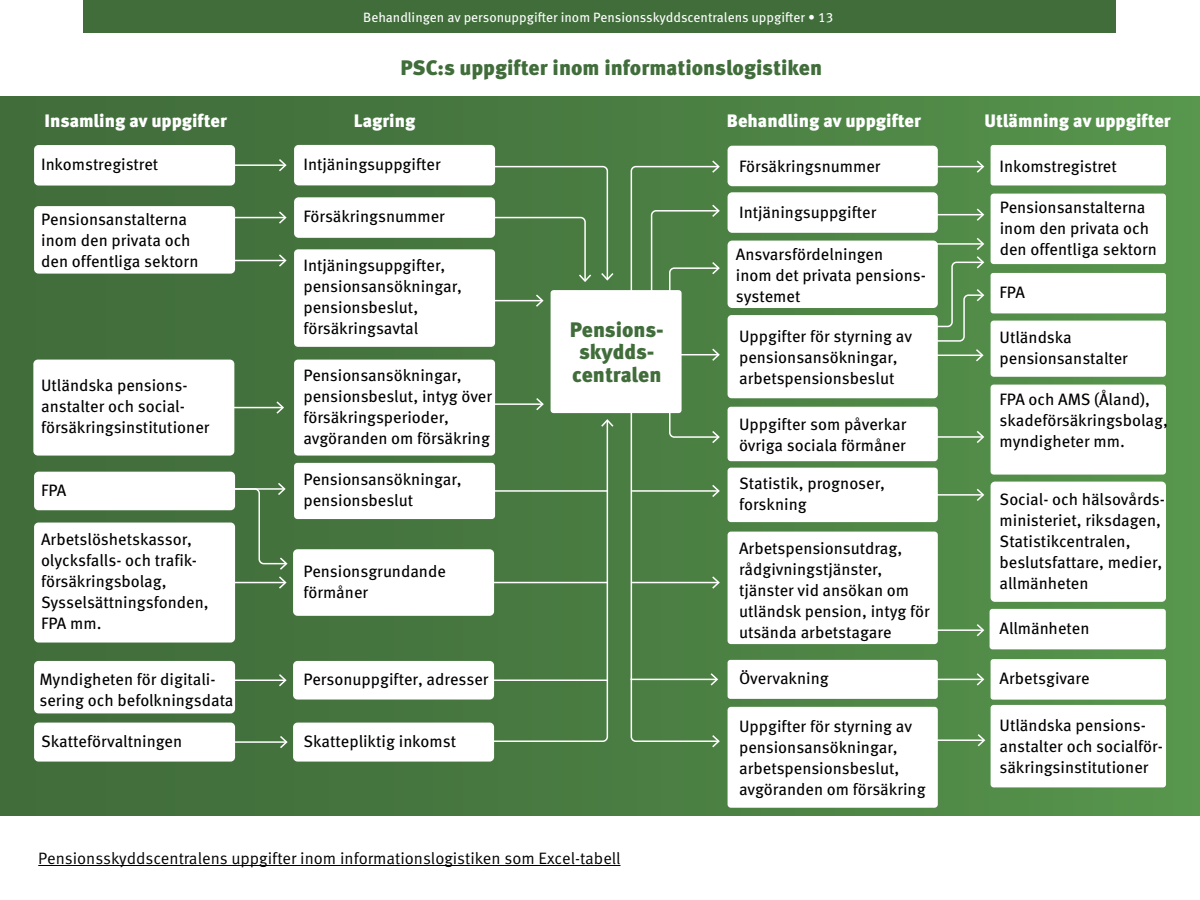
<style>
.page{position:relative;width:1200px;height:900px;background:#fff}
.page>*{position:absolute;margin:0;border:0;box-sizing:border-box;transform-origin:0 0}
.t1{font:900 21px/22.5px "Meta Pro";color:#416d3b;text-align:center}
.t2{font:900 18px "Meta Pro";color:#fff}
.t3{font:16.5px/21px "Meta Pro";color:#000}
.Leipä{font:16.5px "Meta Pro Norm";color:#000}
.t4{font:13.5px "Meta Pro";color:#fff}
</style>
<div class="page">
<div style="left:84px;top:0;width:1032px;height:32px;background:#416d3b"></div>
<div style="left:0;top:96px;width:1200px;height:719px;background:linear-gradient(to right,#3f693a,#59954f)"></div>
<svg style="left:920px;top:256px;width:64px;height:86px;background:#5f9456"></svg>
<hr style="left:642px;top:354px;width:76px;height:1px;background:#fff">
<svg style="left:712px;top:349px;width:8px;height:12px"></svg>
<div style="left:34px;top:723px;width:201px;height:39px;background:#fff;border-radius:4px"></div>
<div style="left:34px;top:523px;width:201px;height:120px;background:#fff;border-radius:4px"></div>
<div style="left:34px;top:472px;width:201px;height:38px;background:#fff;border-radius:4px"></div>
<div style="left:293px;top:549px;width:201px;height:67px;background:#fff;border-radius:4px"></div>
<div style="left:293px;top:723px;width:201px;height:39px;background:#fff;border-radius:4px"></div>
<div style="left:293px;top:661px;width:201px;height:39px;background:#fff;border-radius:4px"></div>
<div style="left:34px;top:661px;width:201px;height:52px;background:#fff;border-radius:4px"></div>
<div style="left:991px;top:194px;width:175px;height:70px;background:#fff;border-radius:3px"></div>
<div style="left:991px;top:321px;width:175px;height:56px;background:#fff;border-radius:3px"></div>
<div style="left:991px;top:385px;width:175px;height:90px;background:#fff;border-radius:3px"></div>
<div style="left:991px;top:482px;width:175px;height:120px;background:#fff;border-radius:4px"></div>
<div style="left:991px;top:273px;width:175px;height:40px;background:#fff;border-radius:3px"></div>
<div style="left:991px;top:659px;width:175px;height:41px;background:#fff;border-radius:3px"></div>
<div style="left:728px;top:192px;width:210px;height:41px;background:#fff;border-radius:5px"></div>
<div style="left:728px;top:315px;width:210px;height:83px;background:#fff;border-radius:4px"></div>
<div style="left:728px;top:407px;width:210px;height:54px;background:#fff;border-radius:3px"></div>
<div style="left:728px;top:468px;width:210px;height:54px;background:#fff;border-radius:3px"></div>
<div style="left:728px;top:532px;width:210px;height:112px;background:#fff;border-radius:3px"></div>
<div style="left:990px;top:609px;width:176px;height:40px;background:#fff;border-radius:3px"></div>
<div style="left:728px;top:660px;width:210px;height:39px;background:#fff;border-radius:3px"></div>
<div style="left:294px;top:463px;width:201px;height:56px;background:#fff;border-radius:3px"></div>
<div style="left:294px;top:249px;width:201px;height:98px;background:#fff;border-radius:4px"></div>
<div style="left:294px;top:360px;width:201px;height:96px;background:#fff;border-radius:4px"></div>
<div style="left:33px;top:360px;width:201px;height:96px;background:#fff;border-radius:4px"></div>
<div style="left:34px;top:206px;width:201px;height:68px;background:#fff;border-radius:4px"></div>
<div style="left:294px;top:197px;width:201px;height:41px;background:#fff;border-radius:4px"></div>
<div style="left:728px;top:241px;width:210px;height:67px;background:#fff;border-radius:5px"></div>
<hr style="left:232px;top:407px;width:50px;height:1px;background:#fff">
<svg style="left:276px;top:401px;width:8px;height:13px"></svg>
<hr style="left:492px;top:300px;width:50px;height:1px;background:#fff">
<svg style="left:536px;top:295px;width:8px;height:12px"></svg>
<hr style="left:235px;top:217px;width:50px;height:1px;background:#fff">
<svg style="left:279px;top:211px;width:8px;height:13px"></svg>
<hr style="left:485px;top:403px;width:57px;height:2px;background:#fff">
<svg style="left:536px;top:398px;width:8px;height:12px"></svg>
<hr style="left:932px;top:166px;width:51px;height:1px;background:#fff">
<svg style="left:977px;top:160px;width:7px;height:13px"></svg>
<hr style="left:931px;top:355px;width:51px;height:1px;background:#fff">
<svg style="left:976px;top:349px;width:8px;height:12px"></svg>
<hr style="left:932px;top:436px;width:51px;height:2px;background:#fff">
<svg style="left:977px;top:431px;width:7px;height:12px"></svg>
<hr style="left:932px;top:494px;width:51px;height:2px;background:#fff">
<svg style="left:977px;top:489px;width:7px;height:12px"></svg>
<hr style="left:932px;top:629px;width:51px;height:2px;background:#fff">
<svg style="left:977px;top:624px;width:7px;height:12px"></svg>
<hr style="left:932px;top:679px;width:51px;height:1px;background:#fff">
<svg style="left:977px;top:673px;width:7px;height:13px"></svg>
<svg style="left:493px;top:165px;width:120px;height:117px;background:#51814a"></svg>
<div style="left:492px;top:419px;width:121px;height:324px;background:#487b41"></div>
<hr style="left:234px;top:741px;width:52px;height:2px;background:#fff">
<svg style="left:280px;top:736px;width:8px;height:12px"></svg>
<hr style="left:233px;top:679px;width:52px;height:2px;background:#fff">
<svg style="left:279px;top:674px;width:8px;height:12px"></svg>
<hr style="left:233px;top:582px;width:52px;height:1px;background:#fff">
<svg style="left:279px;top:576px;width:8px;height:13px"></svg>
<hr style="left:494px;top:490px;width:113px;height:2px;background:#fff">
<div style="left:551px;top:290px;width:131px;height:123px;background:#fff;border-radius:3px"></div>
<hr style="left:932px;top:243px;width:51px;height:2px;background:#fff">
<svg style="left:977px;top:238px;width:7px;height:12px"></svg>
<hr style="left:494px;top:582px;width:113px;height:1px;background:#fff">
<hr style="left:494px;top:679px;width:113px;height:2px;background:#fff">
<div style="left:728px;top:707px;width:210px;height:101px;background:#fff;border-radius:3px"></div>
<div style="left:991px;top:705px;width:175px;height:82px;background:#fff;border-radius:3px"></div>
<hr style="left:933px;top:739px;width:51px;height:2px;background:#fff">
<svg style="left:978px;top:734px;width:7px;height:12px"></svg>
<div style="left:728px;top:146px;width:210px;height:40px;background:#fff;border-radius:5px"></div>
<div style="left:991px;top:145px;width:175px;height:40px;background:#fff;border-radius:3px"></div>
<hr style="left:932px;top:214px;width:51px;height:1px;background:#fff">
<svg style="left:977px;top:209px;width:7px;height:12px"></svg>
<svg style="left:630px;top:160px;width:90px;height:156px;background:#66925f"></svg>
<div style="left:34px;top:145px;width:201px;height:41px;background:#fff;border-radius:4px"></div>
<div style="left:294px;top:145px;width:201px;height:40px;background:#fff;border-radius:4px"></div>
<hr style="left:235px;top:164px;width:50px;height:2px;background:#fff">
<svg style="left:279px;top:159px;width:8px;height:12px"></svg>
<hr style="left:235px;top:260px;width:50px;height:1px;background:#fff">
<svg style="left:279px;top:254px;width:8px;height:13px"></svg>
<svg style="left:630px;top:405px;width:90px;height:342px;background:#54854c"></svg>
<svg style="left:231px;top:483px;width:57px;height:87px;background:#598153"></svg>
<hr style="left:38px;top:865px;width:583px;height:1px;background:#000">
<p class="t4" style="left:363px;top:7px;width:472px">Behandlingen av personuppgifter inom Pensionsskyddscentralens uppgifter • 13</p>
<p class="t1" style="left:400px;top:56px;width:423px">PSC:s uppgifter inom informationslogistiken</p>
<p class="t2" style="left:45px;top:107px;width:184px">Insamling av uppgifter</p>
<p class="t2" style="left:354px;top:107px;width:63px">Lagring</p>
<p class="t2" style="left:727px;top:107px;width:196px">Behandling av uppgifter</p>
<p class="t2" style="left:984px;top:107px;width:188px">Utlämning av uppgifter</p>
<p class="t3" style="left:41px;top:153px;width:119px">Inkomstregistret</p>
<p class="t3" style="left:303px;top:152px;width:139px">Intjäningsuppgifter</p>
<p class="t3" style="left:739px;top:155px;width:143px">Försäkringsnummer</p>
<p class="t3" style="left:1000px;top:155px;width:119px">Inkomstregistret</p>
<p class="t3" style="left:41px;top:208px;width:159px">Pensionsanstalterna inom den privata och den offentliga sektorn</p>
<p class="t3" style="left:303px;top:205px;width:143px">Försäkringsnummer</p>
<p class="t3" style="left:303px;top:254px;width:160px">Intjäningsuppgifter, pensionsansökningar, pensionsbeslut, försäkringsavtal</p>
<p class="t3" style="left:303px;top:363px;width:190px">Pensionsansökningar, pensionsbeslut, intyg över försäkringsperioder, avgöranden om försäkring</p>
<p class="t3" style="left:303px;top:468px;width:160px">Pensionsansökningar, pensionsbeslut</p>
<p class="t3" style="left:41px;top:374px;width:170px">Utländska pensions&shy;anstalter och social&shy;försäkringsinstitutioner</p>
<p class="t3" style="left:41px;top:478px;width:27px">FPA</p>
<p class="t3" style="left:41px;top:528px;width:169px">Arbetslöshetskassor, olycksfalls- och trafik&shy;försäkringsbolag,<br>Sysselsättningsfonden,<br>FPA mm.</p>
<p class="t3" style="left:303px;top:559px;width:144px">Pensionsgrundande förmåner</p>
<p class="t3" style="left:39px;top:668px;width:178px">Myndigheten för digitali-</p>
<p class="t3" style="left:303px;top:668px;width:187px">Personuppgifter, adresser</p>
<p class="t3" style="left:39px;top:689px;width:196px">sering och befolkningsdata</p>
<p class="t3" style="left:41px;top:729px;width:143px">Skatteförvaltningen</p>
<p class="t3" style="left:303px;top:729px;width:154px">Skattepliktig inkomst</p>
<p class="t1" style="left:570px;top:317px;width:96px">Pensions&shy;skydds&shy;centralen</p>
<p class="Leipä" style="left:38px;top:846px;width:584px">Pensionsskyddscentralens uppgifter inom informationslogistiken som Excel-tabell</p>
<p class="t3" style="left:739px;top:200px;width:139px">Intjäningsuppgifter</p>
<p class="t3" style="left:736px;top:243px;width:192px">Ansvarsfördelningen<br>inom det privata pensions&shy;systemet</p>
<p class="t3" style="left:739px;top:325px;width:175px">Uppgifter för styrning av pensionsansökningar, arbetspensionsbeslut</p>
<p class="t3" style="left:739px;top:413px;width:169px">Uppgifter som påverkar övriga sociala förmåner</p>
<p class="t3" style="left:739px;top:472px;width:148px">Statistik, prognoser, forskning</p>
<p class="t3" style="left:739px;top:536px;width:192px">Arbetspensionsutdrag, rådgivningstjänster, tjänster vid ansökan om utländsk pension, intyg för utsända arbetstagare</p>
<p class="t3" style="left:739px;top:667px;width:91px">Övervakning</p>
<p class="t3" style="left:1000px;top:196px;width:159px">Pensionsanstalterna inom den privata och den offentliga sektorn</p>
<p class="t3" style="left:1000px;top:281px;width:27px">FPA</p>
<p class="t3" style="left:1000px;top:326px;width:130px">Utländska pensionsanstalter</p>
<p class="t3" style="left:1000px;top:387px;width:170px">FPA och AMS (Åland), skadeförsäkringsbolag, myndigheter mm.</p>
<p class="t3" style="left:1000px;top:488px;width:167px">Social- och hälsovårds&shy;ministeriet, riksdagen,<br>Statistikcentralen, beslutsfattare, medier, allmänheten</p>
<p class="t3" style="left:1000px;top:617px;width:91px">Allmänheten</p>
<p class="t3" style="left:1000px;top:667px;width:92px">Arbetsgivare</p>
<p class="t3" style="left:739px;top:715px;width:188px">Uppgifter för styrning av pensionsansökningar, arbetspensionsbeslut, avgöranden om försäkring</p>
<p class="t3" style="left:1000px;top:714px;width:165px">Utländska pensions&shy;anstalter och socialför&shy;säkringsinstitutioner</p>
</div>
